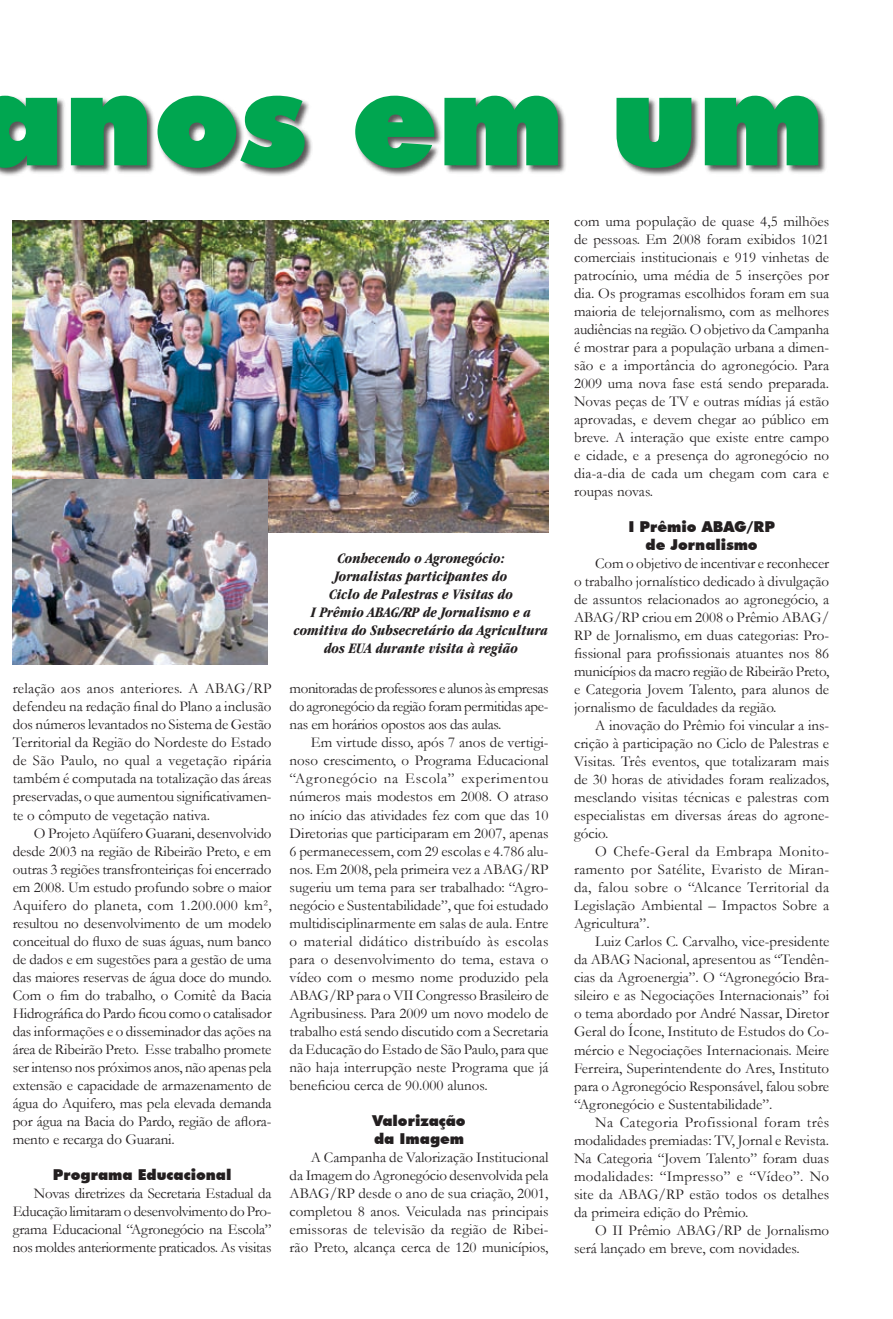
<style>
.page{position:relative;width:893px;height:1319px;background:#fff}
.page>*{position:absolute;margin:0;border:0;box-sizing:border-box;transform-origin:0 0}
.t1{font:900 133.5px "Futura BT";color:#00a650}
.t2{font:15px/18px "Garamond";color:#231f20;text-align:justify}
.t3{font:italic 700 condensed 15px/18px "Garamond";color:#231f20;text-align:center}
.t4{font:900 15px/18px "Futura BT";color:#231f20}
</style>
<div class="page">
<img style="left:13px;top:220px;width:536px;height:312px">
<div style="left:0;top:60px;width:828px;height:118px;background:#231f20;opacity:.75"></div>
<img style="left:13px;top:479px;width:255px;height:185px">
<h1 class="t1" style="left:-27px;top:37px;width:853px">anos em um</h1>
<p class="t2" style="left:13px;top:679px;width:260px">relação aos anos anteriores. A ABAG/RP defendeu na redação final do Plano a inclusão dos números levantados no Sistema de Gestão Territorial da Região do Nordeste do Estado de São Paulo, no qual a vegetação ripária também é computada na totalização das áreas preservadas, o que aumentou significativamen&shy;te o cômputo de vegetação nativa.</p>
<p class="t2" style="left:13px;top:823px;width:260px;text-indent:21px">O Projeto Aqüífero Guarani, desenvolvido desde 2003 na região de Ribeirão Preto, e em outras 3 regiões transfronteiriças foi encerrado em 2008. Um estudo profundo sobre o maior Aquifero do planeta, com 1.200.000 km², resultou no desenvolvimento de um modelo conceitual do fluxo de suas águas, num banco de dados e em sugestões para a gestão de uma das maiores reservas de água doce do mundo.<br>Com o fim do trabalho, o Comitê da Bacia Hidrográfica do Pardo ficou como o catalisador das informações e o disseminador das ações na área de Ribeirão Preto. Esse trabalho promete ser intenso nos próximos anos, não apenas pela extensão e capacidade de armazenamento de água do Aquifero, mas pela elevada demanda por água na Bacia do Pardo, região de aflora&shy;mento e recarga do Guarani.</p>
<p class="t4" style="left:53px;top:1165px;width:180px">Programa Educacional</p>
<p class="t2" style="left:13px;top:1183px;width:260px;text-indent:21px">Novas diretrizes da Secretaria Estadual da Educação limitaram o desenvolvimento do Pro&shy;grama Educacional “Agronegócio na Escola” nos moldes anteriormente praticados. As visitas</p>
<p class="t3" style="left:294px;top:549px;width:256px">Conhecendo o Agronegócio:<br>Jornalistas participantes do<br>Ciclo de Palestras e Visitas do<br>I Prêmio ABAG/RP de Jornalismo e a comitiva do Subsecretário da Agricultura dos EUA durante visita à região</p>
<p class="t2" style="left:290px;top:679px;width:260px">monitoradas de professores e alunos às empresas do agronegócio da região foram permitidas ape&shy;nas em horários opostos aos das aulas.</p>
<p class="t2" style="left:290px;top:733px;width:260px;text-indent:21px">Em virtude disso, após 7 anos de vertigi&shy;noso crescimento, o Programa Educacional “Agronegócio na Escola” experimentou números mais modestos em 2008. O atraso no início das atividades fez com que das 10<br>Diretorias que participaram em 2007, apenas 6 permanecessem, com 29 escolas e 4.786 alu&shy;nos. Em 2008, pela primeira vez a ABAG/RP sugeriu um tema para ser trabalhado: “Agro&shy;negócio e Sustentabilidade”, que foi estudado multidisciplinarmente em salas de aula. Entre o material didático distribuído às escolas para o desenvolvimento do tema, estava o vídeo com o mesmo nome produzido pela ABAG/RP para o VII Congresso Brasileiro de Agribusiness. Para 2009 um novo modelo de trabalho está sendo discutido com a Secretaria da Educação do Estado de São Paulo, para que não haja interrupção neste Programa que já beneficiou cerca de 90.000 alunos.</p>
<p class="t4" style="left:372px;top:1111px;width:95px">Valorização da Imagem</p>
<p class="t2" style="left:290px;top:1147px;width:260px;text-indent:21px">A Campanha de Valorização Institucional da Imagem do Agronegócio desenvolvida pela ABAG/RP desde o ano de sua criação, 2001, completou 8 anos. Veiculada nas principais emissoras de televisão da região de Ribei&shy;rão Preto, alcança cerca de 120 municípios,</p>
<p class="t2" style="left:574px;top:212px;width:257px">com uma população de quase 4,5 milhões de pessoas. Em 2008 foram exibidos 1021 comerciais institucionais e 919 vinhetas de patrocínio, uma média de 5 inserções por dia. Os programas escolhidos foram em sua maioria de telejornalismo, com as melhores audiências na região. O objetivo da Campanha é mostrar para a população urbana a dimen&shy;são e a importância do agronegócio. Para 2009 uma nova fase está sendo preparada.<br>Novas peças de TV e outras mídias já estão aprovadas, e devem chegar ao público em breve. A interação que existe entre campo e cidade, e a presença do agronegócio no dia-a-dia de cada um chegam com cara e roupas novas.</p>
<p class="t4" style="left:628px;top:517px;width:148px;text-align:center">I Prêmio ABAG/RP de Jornalismo</p>
<p class="t2" style="left:574px;top:554px;width:257px;text-indent:21px">Com o objetivo de incentivar e reconhecer o trabalho jornalístico dedicado à divulgação de assuntos relacionados ao agronegócio, a ABAG/RP criou em 2008 o Prêmio ABAG/ RP de Jornalismo, em duas categorias: Pro&shy;fissional para profissionais atuantes nos 86 municípios da macro região de Ribeirão Preto, e Categoria Jovem Talento, para alunos de jornalismo de faculdades da região.</p>
<p class="t2" style="left:574px;top:716px;width:257px;text-indent:21px">A inovação do Prêmio foi vincular a ins&shy;crição à participação no Ciclo de Palestras e Visitas. Três eventos, que totalizaram mais de 30 horas de atividades foram realizados, mesclando visitas técnicas e palestras com especialistas em diversas áreas do agrone&shy;gócio.</p>
<p class="t2" style="left:574px;top:842px;width:257px;text-indent:21px">O Chefe-Geral da Embrapa Monito&shy;ramento por Satélite, Evaristo de Miran&shy;da, falou sobre o “Alcance Territorial da Legislação Ambiental – Impactos Sobre a Agricultura”.</p>
<p class="t2" style="left:574px;top:932px;width:257px;text-indent:21px">Luiz Carlos C. Carvalho, vice-presidente da ABAG Nacional, apresentou as “Tendên&shy;cias da Agroenergia”. O “Agronegócio Bra&shy;sileiro e as Negociações Internacionais” foi o tema abordado por André Nassar, Diretor Geral do Ícone, Instituto de Estudos do Co&shy;mércio e Negociações Internacionais. Meire Ferreira, Superintendente do Ares, Instituto para o Agronegócio Responsável, falou sobre “Agronegócio e Sustentabilidade”.</p>
<p class="t2" style="left:574px;top:1112px;width:257px;text-indent:21px">Na Categoria Profissional foram três modalidades premiadas: TV, Jornal e Revista.<br>Na Categoria “Jovem Talento” foram duas modalidades: “Impresso” e “Vídeo”. No site da ABAG/RP estão todos os detalhes da primeira edição do Prêmio.</p>
<p class="t2" style="left:574px;top:1220px;width:257px;text-indent:21px">O II Prêmio ABAG/RP de Jornalismo será lançado em breve, com novidades.</p>
</div>
